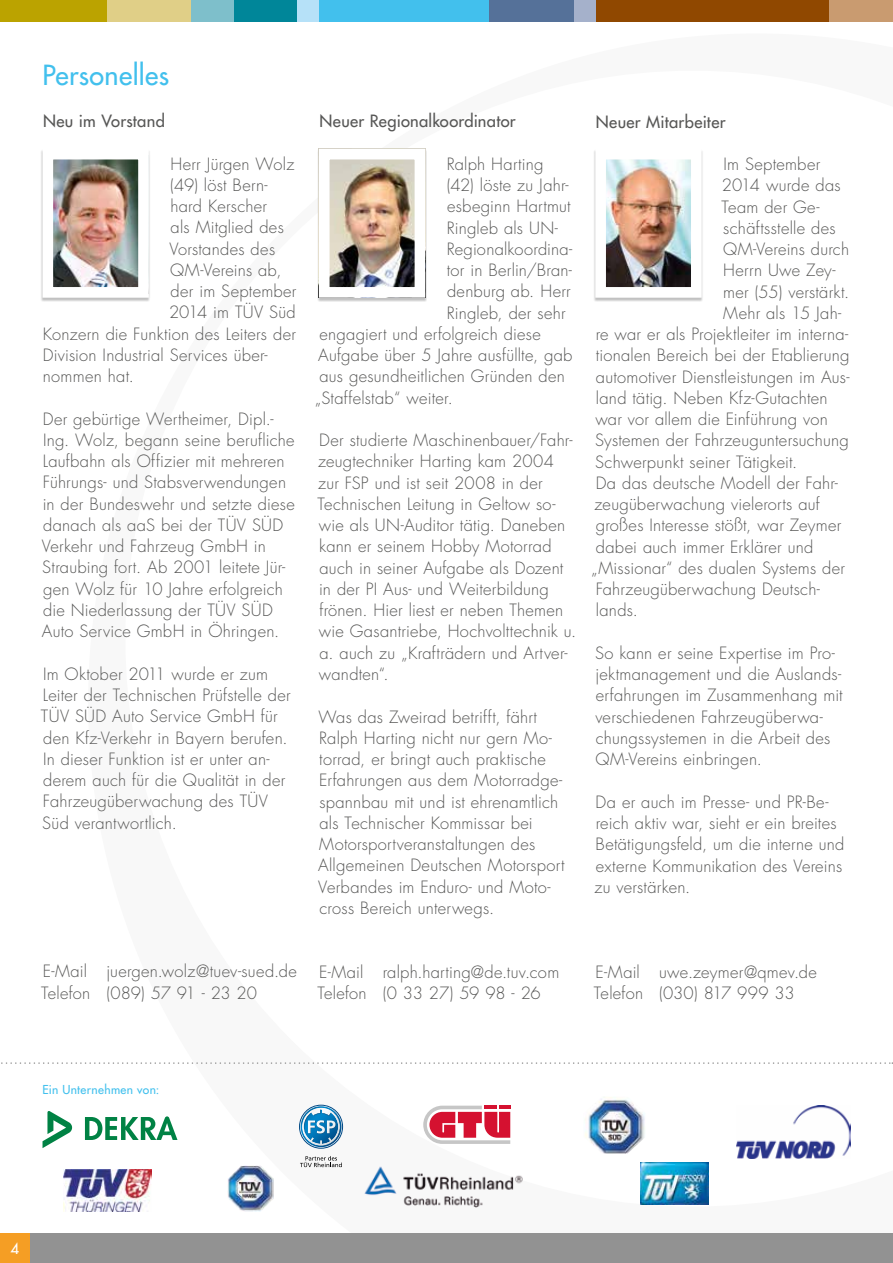
<style>
.page{position:relative;width:893px;height:1263px;background:#fff}
.page>*{position:absolute;margin:0;border:0;box-sizing:border-box;transform-origin:0 0}
.t1{font:500 27px "Futura Std";letter-spacing:.015em;color:#42c0ed}
.t2{font:300 16.5px/21.3px "Futura Std";letter-spacing:.015em;color:#575756}
.t3{font:500 16.5px "Futura Std";letter-spacing:.02em;color:#575756}
.t4{font:500 15px "Futura Std";color:#fff}
.t5{font:500 12px "Futura Std";letter-spacing:.03em;color:#42c0ed}
</style>
<div class="page">
<div style="left:106px;top:0;width:85px;height:21px;background:#e0cf87"></div>
<div style="left:489px;top:0;width:106px;height:21px;background:#557199"></div>
<div style="left:595px;top:0;width:234px;height:21px;background:#904800"></div>
<div style="left:829px;top:0;width:64px;height:21px;background:#c99b70"></div>
<div style="left:234px;top:0;width:85px;height:21px;background:#008699"></div>
<div style="left:191px;top:0;width:43px;height:21px;background:#7ebfcb"></div>
<div style="left:298px;top:0;width:191px;height:21px;background:#42c0ed"></div>
<div style="left:298px;top:0;width:21px;height:21px;background:#b6e1f8"></div>
<div style="left:574px;top:0;width:21px;height:21px;background:#a5b1cb"></div>
<div style="left:0;top:0;width:106px;height:21px;background:#bba300"></div>
<div style="left:0;top:1233px;width:893px;height:30px;background:#929292"></div>
<div style="left:0;top:1233px;width:30px;height:30px;background:#f59e24"></div>
<svg style="left:85px;top:1116px;width:92px;height:24px"></svg>
<svg style="left:43px;top:1111px;width:29px;height:37px"></svg>
<svg style="left:423px;top:1106px;width:87px;height:38px"></svg>
<img style="left:585px;top:1097px;width:60px;height:56px">
<img style="left:736px;top:1106px;width:114px;height:53px">
<img style="left:64px;top:1169px;width:88px;height:43px">
<img style="left:364px;top:1166px;width:159px;height:42px">
<img style="left:228px;top:1165px;width:46px;height:47px">
<img style="left:640px;top:1162px;width:68px;height:42px">
<div style="left:299px;top:1105px;width:44px;height:43px;border:1px solid #004884;border-radius:50%"></div>
<svg style="left:301px;top:1106px;width:40px;height:41px"></svg>
<svg style="left:300px;top:1156px;width:42px;height:11px"></svg>
<div style="left:41px;top:149px;width:110px;height:153px;background:#000;opacity:.25"></div>
<img style="left:55px;top:161px;width:82px;height:125px">
<div style="left:43px;top:149px;width:106px;height:149px;border:11px solid #fff"></div>
<div style="left:317px;top:149px;width:110px;height:153px;background:#000;opacity:.25"></div>
<img style="left:331px;top:161px;width:82px;height:125px">
<div style="left:319px;top:149px;width:106px;height:149px;border:11px solid #fff"></div>
<div style="left:593px;top:149px;width:110px;height:153px;background:#000;opacity:.25"></div>
<img style="left:607px;top:161px;width:83px;height:125px">
<div style="left:595px;top:149px;width:107px;height:149px;border:11px solid #fff"></div>
<svg style="left:1px;top:1062px;width:892px;height:2px"></svg>
<h1 class="t1" style="left:43px;top:58px;width:128px">Personelles</h1>
<p class="t3" style="left:43px;top:111px;width:123px">Neu im Vorstand</p>
<p class="t2" style="left:170px;top:153px;width:125px">Herr Jürgen Wolz</p>
<p class="t2" style="left:170px;top:175px;width:99px">(49) löst Bern-</p>
<p class="t2" style="left:170px;top:196px;width:98px">hard Kerscher</p>
<p class="t2" style="left:171px;top:217px;width:115px">als Mitglied des</p>
<p class="t2" style="left:169px;top:238px;width:107px">Vorstandes des</p>
<p class="t2" style="left:170px;top:260px;width:113px">QM-Vereins ab,</p>
<p class="t2" style="left:171px;top:281px;width:127px">der im September</p>
<p class="t2" style="left:169px;top:302px;width:128px">2014 im TÜV Süd</p>
<p class="t2" style="left:43px;top:323px;width:255px">Konzern die Funktion des Leiters der</p>
<p class="t2" style="left:43px;top:345px;width:226px">Division Industrial Services über-</p>
<p class="t2" style="left:43px;top:366px;width:93px">nommen hat.</p>
<p class="t2" style="left:42px;top:408px;width:255px">Der gebürtige Wertheimer, Dipl.-<br>Ing. Wolz, begann seine berufliche<br>Laufbahn als Offizier mit mehreren<br>Führungs- und Stabsverwendungen in der Bundeswehr und setzte diese danach als aaS bei der TÜV SÜD<br>Verkehr und Fahrzeug GmbH in<br>Straubing fort. Ab 2001 leitete Jür&shy;gen Wolz für 10 Jahre erfolgreich die Niederlassung der TÜV SÜD<br>Auto Service GmbH in Öhringen.</p>
<p class="t2" style="left:41px;top:664px;width:251px">Im Oktober 2011 wurde er zum<br>Leiter der Technischen Prüfstelle der<br>TÜV SÜD Auto Service GmbH für den Kfz-Verkehr in Bayern berufen.<br>In dieser Funktion ist er unter an&shy;derem auch für die Qualität in der<br>Fahrzeugüberwachung des TÜV<br>Süd verantwortlich.</p>
<p class="t2" style="left:41px;top:961px;width:257px">E-Mail juergen.wolz@tuev-sued.de<br>Telefon (089) 57 91 - 23 20</p>
<p class="t3" style="left:320px;top:111px;width:198px">Neuer Regionalkoordinator</p>
<p class="t2" style="left:447px;top:154px;width:98px">Ralph Harting</p>
<p class="t2" style="left:447px;top:175px;width:123px">(42) löste zu Jahr-</p>
<p class="t2" style="left:447px;top:196px;width:125px">esbeginn Hartmut</p>
<p class="t2" style="left:447px;top:217px;width:113px">Ringleb als UN-</p>
<p class="t2" style="left:447px;top:239px;width:127px">Regionalkoordina-</p>
<p class="t2" style="left:447px;top:260px;width:127px">tor in Berlin/Bran-</p>
<p class="t2" style="left:447px;top:281px;width:125px">denburg ab. Herr</p>
<p class="t2" style="left:447px;top:302px;width:120px">Ringleb, der sehr</p>
<p class="t2" style="left:319px;top:324px;width:223px">engagiert und erfolgreich diese</p>
<p class="t2" style="left:318px;top:345px;width:256px">Aufgabe über 5 Jahre ausfüllte, gab</p>
<p class="t2" style="left:319px;top:366px;width:247px">aus gesundheitlichen Gründen den</p>
<p class="t2" style="left:315px;top:387px;width:140px">„Staffelstab“ weiter.</p>
<p class="t2" style="left:317px;top:430px;width:261px">Der studierte Maschinenbauer/Fahr&shy;zeugtechniker Harting kam 2004 zur FSP und ist seit 2008 in der<br>Technischen Leitung in Geltow so&shy;wie als UN-Auditor tätig. Daneben kann er seinem Hobby Motorrad auch in seiner Aufgabe als Dozent in der PI Aus- und Weiterbildung frönen. Hier liest er neben Themen wie Gasantriebe, Hochvolttechnik u. a. auch zu „Krafträdern und Artver&shy;wandten“.</p>
<p class="t2" style="left:318px;top:706px;width:248px">Was das Zweirad betrifft, fährt<br>Ralph Harting nicht nur gern Mo&shy;torrad, er bringt auch praktische<br>Erfahrungen aus dem Motorradge&shy;spannbau mit und ist ehrenamtlich als Technischer Kommissar bei<br>Motorsportveranstaltungen des<br>Allgemeinen Deutschen Motorsport<br>Verbandes im Enduro- und Moto&shy;cross Bereich unterwegs.</p>
<p class="t3" style="left:596px;top:111px;width:131px">Neuer Mitarbeiter</p>
<p class="t2" style="left:723px;top:154px;width:98px">Im September</p>
<p class="t2" style="left:722px;top:175px;width:120px">2014 wurde das</p>
<p class="t2" style="left:721px;top:196px;width:100px">Team der Ge-</p>
<p class="t2" style="left:723px;top:218px;width:114px">schäftsstelle des</p>
<p class="t2" style="left:723px;top:239px;width:128px">QM-Vereins durch</p>
<p class="t2" style="left:723px;top:260px;width:114px">Herrn Uwe Zey-</p>
<p class="t2" style="left:723px;top:281px;width:127px">mer (55) verstärkt.</p>
<p class="t2" style="left:723px;top:303px;width:120px">Mehr als 15 Jah-</p>
<p class="t2" style="left:596px;top:324px;width:254px">re war er als Projektleiter im interna-</p>
<p class="t2" style="left:596px;top:345px;width:255px">tionalen Bereich bei der Etablierung</p>
<p class="t2" style="left:596px;top:366px;width:255px">automotiver Dienstleistungen im Aus-</p>
<p class="t2" style="left:596px;top:388px;width:233px">land tätig. Neben Kfz-Gutachten</p>
<p class="t2" style="left:595px;top:409px;width:234px">war vor allem die Einführung von</p>
<p class="t2" style="left:595px;top:430px;width:255px">Systemen der Fahrzeuguntersuchung</p>
<p class="t2" style="left:595px;top:451px;width:204px">Schwerpunkt seiner Tätigkeit.</p>
<p class="t2" style="left:596px;top:473px;width:244px">Da das deutsche Modell der Fahr-</p>
<p class="t2" style="left:594px;top:494px;width:227px">zeugüberwachung vielerorts auf</p>
<p class="t2" style="left:596px;top:515px;width:247px">großes Interesse stößt, war Zeymer</p>
<p class="t2" style="left:596px;top:536px;width:219px">dabei auch immer Erklärer und</p>
<p class="t2" style="left:591px;top:558px;width:256px">„Missionar“ des dualen Systems der</p>
<p class="t2" style="left:596px;top:579px;width:226px">Fahrzeugüberwachung Deutsch-</p>
<p class="t2" style="left:596px;top:600px;width:44px">lands.</p>
<p class="t2" style="left:595px;top:643px;width:249px">So kann er seine Expertise im Pro&shy;jektmanagement und die Auslands&shy;erfahrungen im Zusammenhang mit verschiedenen Fahrzeugüberwa&shy;chungssystemen in die Arbeit des<br>QM-Vereins einbringen.</p>
<p class="t2" style="left:594px;top:792px;width:252px">Da er auch im Presse- und PR-Be&shy;reich aktiv war, sieht er ein breites<br>Betätigungsfeld, um die interne und externe Kommunikation des Vereins zu verstärken.</p>
<p class="t2" style="left:317px;top:961px;width:243px">E-Mail ralph.harting@de.tuv.com<br>Telefon (0 33 27) 59 98 - 26</p>
<p class="t2" style="left:594px;top:962px;width:224px">E-Mail uwe.zeymer@qmev.de<br>Telefon (030) 817 999 33</p>
<p class="t5" style="left:43px;top:1082px;width:118px">Ein Unternehmen von:</p>
<p class="t4" style="left:11px;top:1239px;width:10px">4</p>
</div>
